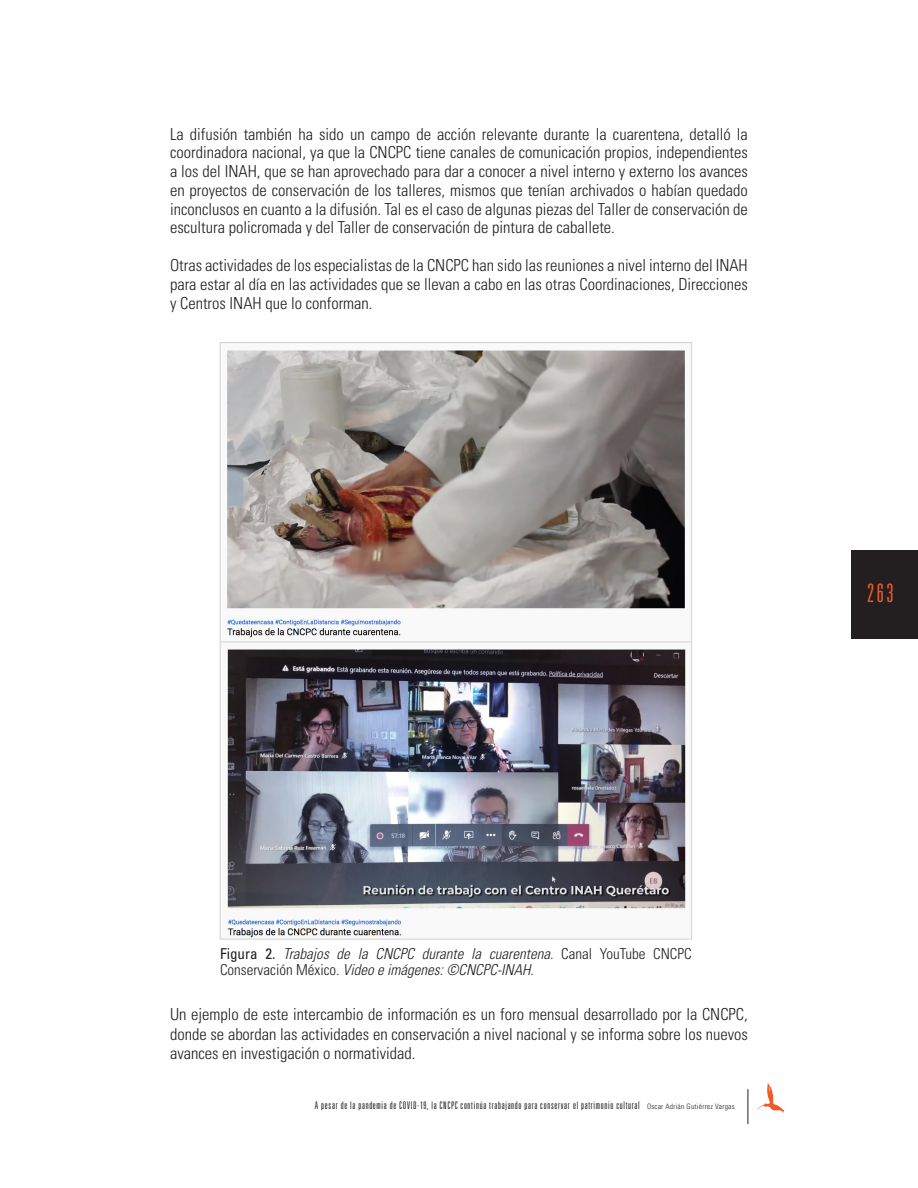
<style>
.page{position:relative;width:918px;height:1188px;background:#fff}
.page>*{position:absolute;margin:0;border:0;box-sizing:border-box;transform-origin:0 0}
.t1{font:300 ultra-condensed 25.5px "Univers LT Std";color:#f15929}
.t2{font:300 condensed 16.5px/18.8px "Univers LT Std";color:#231f20;text-align:justify}
.t3{font:italic 300 condensed 15px/16.8px "Univers LT Std";color:#231f20}
.t4{font:300 ultra-condensed 10.5px "Univers LT Std";letter-spacing:.07em;color:#231f20}
.s1{font-weight:400;font-style:normal}
.s2{font-style:normal}
.s3{font-stretch:condensed;font-size:7.5px}
</style>
<div class="page">
<hr style="left:748px;top:1089px;width:1px;height:35px;background:#231f20">
<div style="left:851px;top:550px;width:67px;height:88px;background:#231f20"></div>
<svg style="left:757px;top:1082px;width:27px;height:32px"></svg>
<img style="left:227px;top:350px;width:459px;height:587px">
<div style="left:220px;top:342px;width:472px;height:300px;border:1px solid #d1d2d4"></div>
<div style="left:220px;top:642px;width:472px;height:297px;border:1px solid #d1d2d4"></div>
<p class="t2" style="left:170px;top:124px;width:579px">La difusión también ha sido un campo de acción relevante durante la cuarentena, detalló la coordinadora nacional, ya que la CNCPC tiene canales de comunicación propios, independientes a los del INAH, que se han aprovechado para dar a conocer a nivel interno y externo los avances en proyectos de conservación de los talleres, mismos que tenían archivados o habían quedado inconclusos en cuanto a la difusión. Tal es el caso de algunas piezas del Taller de conservación de escultura policromada y del Taller de conservación de pintura de caballete.</p>
<p class="t2" style="left:170px;top:255px;width:579px;line-height:19.2px">Otras actividades de los especialistas de la CNCPC han sido las reuniones a nivel interno del INAH para estar al día en las actividades que se llevan a cabo en las otras Coordinaciones, Direcciones y Centros INAH que lo conforman.</p>
<h1 class="t1" style="left:867px;top:579px;width:28px">263</h1>
<p class="t3" style="left:220px;top:945px;width:473px"><span class="s1">Figura 2.</span> Trabajos de la CNCPC durante la cuarentena. <span class="s2">Canal YouTube CNCPC<br>Conservación México.</span> Video e imágenes: ©CNCPC-INAH.</p>
<p class="t2" style="left:170px;top:1004px;width:579px;line-height:19.5px">Un ejemplo de este intercambio de información es un foro mensual desarrollado por la CNCPC, donde se abordan las actividades en conservación a nivel nacional y se informa sobre los nuevos avances en investigación o normatividad.</p>
<p class="t4" style="left:315px;top:1100px;width:421px">A pesar de la pandemia de COVID-19, la CNCPC continúa trabajando para conservar el patrimonio cultural <span class="s3">Oscar Adrián Gutiérrez Vargas</span></p>
</div>
